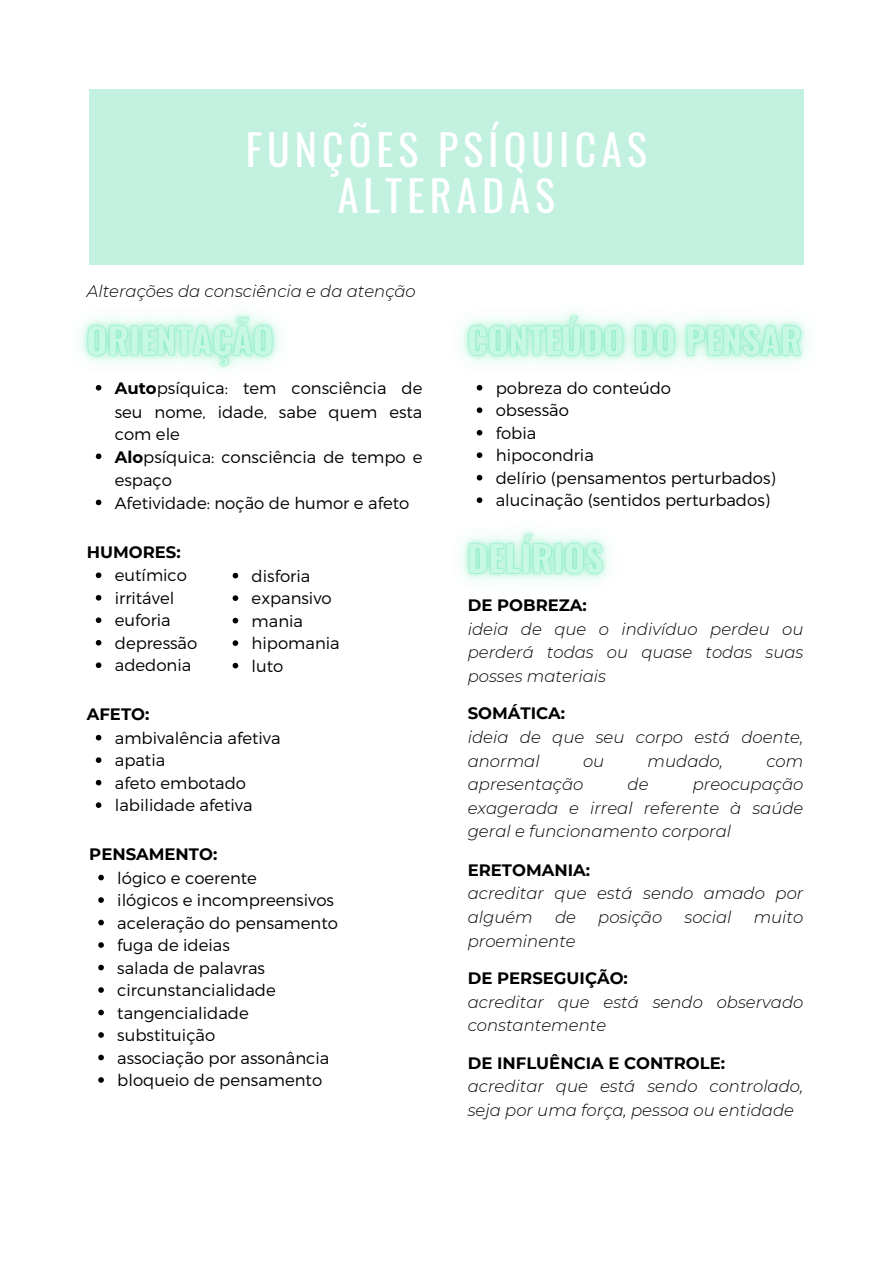
<style>
.page{position:relative;width:893px;height:1264px;background:#fff}
.page>*{position:absolute;margin:0;border:0;box-sizing:border-box;transform-origin:0 0}
.t1{font:42px/46px "Oswald";letter-spacing:.12em;color:#fff;text-align:center}
.t2{font:300 16.5px/23.1px "Montserrat";color:#000;text-align:justify}
.t3{font:italic 300 16.5px/23.5px "Montserrat";color:#000}
.t4{font:700 16.5px "Montserrat";color:#000}
.s1{font-weight:700}
</style>
<div class="page">
<div style="left:89px;top:89px;width:714px;height:176px;background:#c3f1df"></div>
<svg style="left:96px;top:453px;width:5px;height:6px"></svg>
<svg style="left:96px;top:499px;width:5px;height:6px"></svg>
<img style="left:80px;top:312px;width:200px;height:79px">
<svg style="left:96px;top:572px;width:5px;height:6px"></svg>
<svg style="left:96px;top:595px;width:5px;height:5px"></svg>
<svg style="left:96px;top:617px;width:5px;height:6px"></svg>
<svg style="left:96px;top:640px;width:5px;height:5px"></svg>
<svg style="left:96px;top:662px;width:5px;height:6px"></svg>
<svg style="left:232px;top:573px;width:6px;height:5px"></svg>
<svg style="left:232px;top:595px;width:6px;height:6px"></svg>
<svg style="left:232px;top:618px;width:6px;height:5px"></svg>
<svg style="left:232px;top:640px;width:6px;height:6px"></svg>
<svg style="left:232px;top:662px;width:6px;height:6px"></svg>
<svg style="left:96px;top:734px;width:5px;height:6px"></svg>
<svg style="left:96px;top:757px;width:5px;height:6px"></svg>
<svg style="left:96px;top:779px;width:5px;height:6px"></svg>
<svg style="left:96px;top:802px;width:5px;height:6px"></svg>
<svg style="left:98px;top:874px;width:6px;height:6px"></svg>
<svg style="left:98px;top:897px;width:6px;height:5px"></svg>
<svg style="left:98px;top:919px;width:6px;height:6px"></svg>
<svg style="left:98px;top:942px;width:6px;height:5px"></svg>
<svg style="left:98px;top:964px;width:6px;height:6px"></svg>
<svg style="left:98px;top:987px;width:6px;height:5px"></svg>
<svg style="left:98px;top:1009px;width:6px;height:6px"></svg>
<svg style="left:98px;top:1032px;width:6px;height:5px"></svg>
<svg style="left:98px;top:1054px;width:6px;height:6px"></svg>
<svg style="left:98px;top:1077px;width:6px;height:5px"></svg>
<svg style="left:476px;top:407px;width:6px;height:6px"></svg>
<svg style="left:476px;top:430px;width:6px;height:5px"></svg>
<svg style="left:476px;top:452px;width:6px;height:6px"></svg>
<svg style="left:476px;top:475px;width:6px;height:5px"></svg>
<img style="left:461px;top:311px;width:347px;height:80px">
<img style="left:461px;top:497px;width:149px;height:84px">
<p class="t1" style="left:246px;top:125px;width:403px">FUNÇÕES PSÍQUICAS<br>ALTERADAS</p>
<p class="t3" style="left:87px;top:279px;width:330px">Alterações da consciência e da atenção</p>
<p class="t2" style="left:115px;top:375px;width:309px"><span class="s1">Auto</span>psíquica: tem consciência de seu nome, idade, sabe quem esta com ele</p>
<p class="t2" style="left:115px;top:444px;width:309px;line-height:23.5px"><span class="s1">Alo</span>psíquica: consciência de tempo e espaço</p>
<p class="t2" style="left:115px;top:490px;width:296px">Afetividade: noção de humor e afeto</p>
<p class="t4" style="left:87px;top:542px;width:95px">HUMORES:</p>
<p class="t2" style="left:115px;top:563px;width:74px">eutímico</p>
<p class="t2" style="left:115px;top:585px;width:61px">irritável</p>
<p class="t2" style="left:115px;top:608px;width:57px">euforia</p>
<p class="t2" style="left:115px;top:630px;width:84px">depressão</p>
<p class="t2" style="left:115px;top:653px;width:78px">adedonia</p>
<p class="t2" style="left:251px;top:563px;width:60px">disforia</p>
<p class="t2" style="left:251px;top:586px;width:82px">expansivo</p>
<p class="t2" style="left:251px;top:608px;width:53px">mania</p>
<p class="t2" style="left:251px;top:631px;width:90px">hipomania</p>
<p class="t2" style="left:251px;top:653px;width:33px">luto</p>
<p class="t4" style="left:87px;top:704px;width:64px">AFETO:</p>
<p class="t2" style="left:115px;top:725px;width:167px">ambivalência afetiva</p>
<p class="t2" style="left:115px;top:748px;width:52px">apatia</p>
<p class="t2" style="left:115px;top:770px;width:133px">afeto embotado</p>
<p class="t2" style="left:115px;top:793px;width:139px">labilidade afetiva</p>
<p class="t4" style="left:89px;top:844px;width:130px">PENSAMENTO:</p>
<p class="t2" style="left:117px;top:865px;width:141px">lógico e coerente</p>
<p class="t2" style="left:117px;top:888px;width:218px">ilógicos e incompreensivos</p>
<p class="t2" style="left:117px;top:910px;width:222px">aceleração do pensamento</p>
<p class="t2" style="left:117px;top:933px;width:114px">fuga de ideias</p>
<p class="t2" style="left:117px;top:955px;width:149px">salada de palavras</p>
<p class="t2" style="left:117px;top:977px;width:160px">circunstancialidade</p>
<p class="t2" style="left:117px;top:1000px;width:133px">tangencialidade</p>
<p class="t2" style="left:117px;top:1022px;width:99px">substituição</p>
<p class="t2" style="left:117px;top:1045px;width:214px">associação por assonância</p>
<p class="t2" style="left:117px;top:1067px;width:206px">bloqueio de pensamento</p>
<p class="t2" style="left:495px;top:375px;width:177px">pobreza do conteúdo</p>
<p class="t2" style="left:495px;top:398px;width:75px">obsessão</p>
<p class="t2" style="left:495px;top:420px;width:42px">fobia</p>
<p class="t2" style="left:495px;top:443px;width:100px">hipocondria</p>
<p class="t2" style="left:495px;top:465px;width:281px">delírio (pensamentos perturbados)</p>
<p class="t2" style="left:495px;top:488px;width:276px">alucinação (sentidos perturbados)</p>
<p class="t4" style="left:467px;top:595px;width:121px">DE POBREZA:</p>
<p class="t3" style="left:467px;top:617px;width:337px;text-align:justify">ideia de que o indivíduo perdeu ou perderá todas ou quase todas suas posses materiais</p>
<p class="t4" style="left:467px;top:703px;width:99px">SOMÁTICA:</p>
<p class="t3" style="left:467px;top:725px;width:337px">ideia de que seu corpo está doente, anormal</p>
<p class="t3" style="left:583px;top:749px;width:23px">ou</p>
<p class="t3" style="left:647px;top:749px;width:77px">mudado,</p>
<p class="t3" style="left:766px;top:749px;width:38px">com</p>
<p class="t3" style="left:467px;top:772px;width:117px">apresentação</p>
<p class="t3" style="left:627px;top:772px;width:22px">de</p>
<p class="t3" style="left:467px;top:772px;width:337px;text-align:justify;text-indent:225px">preocupação exagerada e irreal referente à saúde geral e funcionamento corporal</p>
<p class="t4" style="left:467px;top:859px;width:124px">ERETOMANIA:</p>
<p class="t3" style="left:467px;top:881px;width:337px">acreditar que está sendo amado por alguém</p>
<p class="t3" style="left:555px;top:905px;width:22px">de</p>
<p class="t3" style="left:598px;top:905px;width:65px">posição</p>
<p class="t3" style="left:684px;top:905px;width:48px">social</p>
<p class="t3" style="left:753px;top:905px;width:51px">muito</p>
<p class="t3" style="left:467px;top:928px;width:109px">proeminente</p>
<p class="t4" style="left:467px;top:968px;width:162px">DE PERSEGUIÇÃO:</p>
<p class="t3" style="left:467px;top:990px;width:337px">acreditar que está sendo observado constantemente</p>
<p class="t4" style="left:467px;top:1052px;width:259px">DE INFLUÊNCIA E CONTROLE:</p>
<p class="t3" style="left:467px;top:1074px;width:337px">acreditar que está sendo controlado, seja por uma força, pessoa ou entidade</p>
</div>
